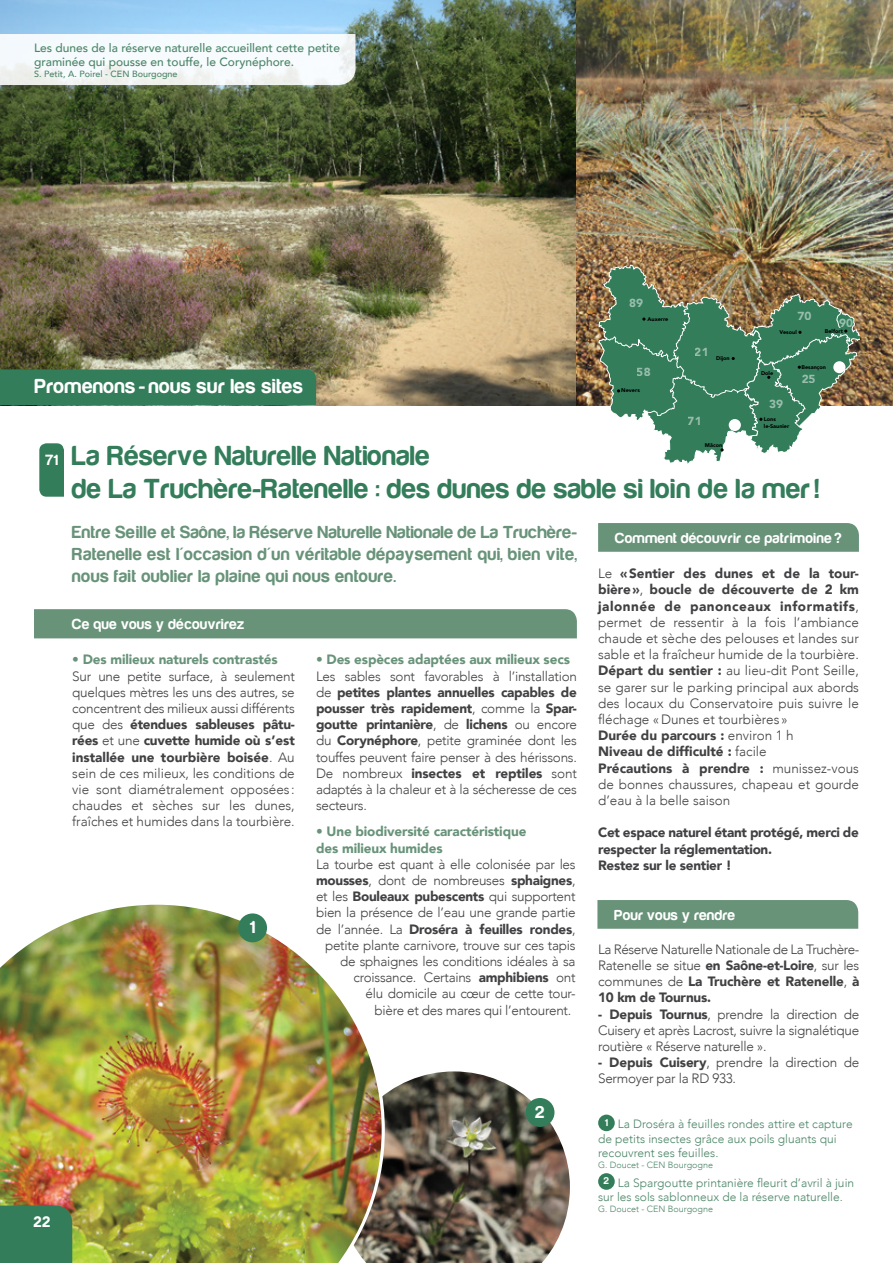
<style>
.page{position:relative;width:893px;height:1263px;background:#fff}
.page>*{position:absolute;margin:0;border:0;box-sizing:border-box;transform-origin:0 0}
.t1{font:28.5px/33px "Harabara";letter-spacing:.025em;color:#337d5a}
.t2{font:21px "Harabara";letter-spacing:.03em;color:#fff}
.t3{font:18px/21.6px "Harabara";letter-spacing:.04em;color:#689379;text-align:justify}
.t4{font:18px "Harabara";color:#fff}
.t5{font:15.3px "Harabara";color:#fff}
.t6{font:15px "Harabara";letter-spacing:.03em;color:#fff}
.t7{font:900 15px "Avenir";color:#fff}
.t8{font:300 13.5px/16.2px "Avenir";letter-spacing:-.02em;color:#414042;text-align:justify}
.t9{font:300 13.5px/16.2px "Avenir";color:#414042}
.t10{font:900 13.5px/16.2px "Avenir";letter-spacing:-.02em;color:#414042}
.t11{font:900 13.5px/16.2px "Avenir";letter-spacing:-.01em;color:#689379}
.t12{font:300 12px/14.4px "Avenir";color:#4b8567}
.t13{font:500 12px/14.4px "Avenir";color:#4b8567}
.t14{font:900 11.7px "Avenir";color:#fff}
.t15{font:300 9px "Avenir";color:#4b8567}
.t16{font:500 9px "Avenir";color:#4b8567}
.t17{font:900 5.4px/6.4px "Avenir";color:#000}
.s1{font-weight:900}
.s2{font-weight:300}
</style>
<div class="page">
<svg style="left:385px;top:1071px;width:185px;height:192px;background:#746b60"></svg>
<div style="left:598px;top:1114px;width:17px;height:17px;background:#337d5a;border-radius:50%"></div>
<div style="left:598px;top:1173px;width:17px;height:17px;background:#337d5a;border-radius:50%"></div>
<img style="left:0;top:904px;width:385px;height:359px">
<img style="left:0;top:0;width:577px;height:405px">
<div style="left:0;top:1205px;width:72px;height:58px;background:#337d5a"></div>
<div style="left:34px;top:609px;width:543px;height:29px;background:#689379"></div>
<div style="left:598px;top:523px;width:261px;height:29px;background:#689379"></div>
<div style="left:597px;top:900px;width:261px;height:29px;background:#689379"></div>
<svg style="left:39px;top:443px;width:25px;height:54px"></svg>
<div style="left:238px;top:913px;width:29px;height:29px;background:#337d5a;border-radius:50%"></div>
<div style="left:526px;top:1098px;width:28px;height:29px;background:#337d5a;border-radius:50%"></div>
<div style="left:0;top:369px;width:316px;height:36px;background:#337d5a"></div>
<img style="left:577px;top:0;width:316px;height:405px">
<svg style="left:0;top:34px;width:355px;height:51px"></svg>
<img style="left:599px;top:265px;width:260px;height:199px">
<p class="t13" style="left:34px;top:40px;width:308px">Les dunes de la réserve naturelle accueillent cette petite graminée qui pousse en touffe, le Corynéphore.</p>
<p class="t16" style="left:34px;top:66px;width:145px">S. Petit, A. Poirel - CEN Bourgogne</p>
<h2 class="t2" style="left:35px;top:375px;width:270px">Promenons - nous sur les sites</h2>
<p class="t14" style="left:629px;top:293px;width:16px">89</p>
<p class="t17" style="left:647px;top:315px;width:22px">Auxerre</p>
<p class="t14" style="left:637px;top:362px;width:16px">58</p>
<p class="t17" style="left:621px;top:387px;width:20px">Nevers</p>
<p class="t14" style="left:695px;top:341px;width:16px">21</p>
<p class="t17" style="left:716px;top:354px;width:15px">Dijon</p>
<p class="t14" style="left:688px;top:411px;width:16px">71</p>
<p class="t14" style="left:797px;top:306px;width:16px">70</p>
<p class="t17" style="left:780px;top:329px;width:19px">Vesoul</p>
<p class="t14" style="left:839px;top:313px;width:16px">90</p>
<p class="t17" style="left:825px;top:327px;width:19px">Belfort</p>
<p class="t17" style="left:761px;top:369px;width:14px">Dole</p>
<p class="t14" style="left:769px;top:394px;width:16px">39</p>
<p class="t17" style="left:764px;top:416px;width:27px">Lons le-Saunier</p>
<p class="t17" style="left:801px;top:364px;width:26px">Besançon</p>
<p class="t14" style="left:802px;top:369px;width:16px">25</p>
<p class="t5" style="left:45px;top:452px;width:14px">71</p>
<p class="t7" style="left:33px;top:1209px;width:19px">22</p>
<p class="t17" style="left:705px;top:441px;width:19px">Mâcon</p>
<h1 class="t1" style="left:72px;top:440px;width:748px">La Réserve Naturelle Nationale<br>de La Truchère-Ratenelle : des dunes de sable si loin de la mer !</h1>
<h3 class="t3" style="left:72px;top:522px;width:506px">Entre Seille et Saône, la Réserve Naturelle Nationale de La Truchère-Ratenelle est l'occasion d'un véritable dépaysement qui, bien vite, nous fait oublier la plaine qui nous entoure.</h3>
<p class="t6" style="left:72px;top:616px;width:173px">Ce que vous y découvrirez</p>
<p class="t11" style="left:72px;top:651px;width:207px">• Des milieux naturels contrastés</p>
<p class="t8" style="left:72px;top:668px;width:224px">Sur une petite surface, à seulement quelques mètres les uns des autres, se concentrent des milieux aussi différents que des <span class="s1">étendues sableuses pâtu&shy;rées</span> et une <span class="s1">cuvette humide où s’est installée une tourbière boisée</span>. Au sein de ces milieux, les conditions de vie sont diamétralement opposées : chaudes et sèches sur les dunes, fraîches et humides dans la tourbière.</p>
<h3 class="t4" style="left:250px;top:918px;width:6px">1</h3>
<p class="t11" style="left:316px;top:651px;width:255px">• Des espèces adaptées aux milieux secs</p>
<p class="t8" style="left:316px;top:668px;width:262px">Les sables sont favorables à l’installation de <span class="s1">petites plantes annuelles capables de pousser très rapidement</span>, comme la <span class="s1">Spar&shy;goutte printanière</span>, de <span class="s1">lichens</span> ou encore du <span class="s1">Corynéphore</span>, petite graminée dont les touffes peuvent faire penser à des hérissons.<br>De nombreux <span class="s1">insectes et reptiles</span> sont adaptés à la chaleur et à la sécheresse de ces secteurs.</p>
<p class="t11" style="left:316px;top:823px;width:212px">• Une biodiversité caractéristique des milieux humides</p>
<p class="t8" style="left:316px;top:856px;width:261px">La tourbe est quant à elle colonisée par les</p>
<p class="t8" style="left:316px;top:872px;width:261px"><span class="s1">mousses</span>, dont de nombreuses <span class="s1">sphaignes</span>,</p>
<p class="t8" style="left:316px;top:888px;width:261px">et les <span class="s1">Bouleaux pubescents</span> qui supportent</p>
<p class="t8" style="left:316px;top:905px;width:261px">bien la présence de l’eau une grande partie</p>
<p class="t10" style="left:316px;top:920px;width:261px"><span class="s2">de l’année. La</span> Droséra à feuilles rondes<span class="s2">,</span></p>
<p class="t8" style="left:325px;top:937px;width:252px">petite plante carnivore, trouve sur ces tapis</p>
<p class="t8" style="left:340px;top:953px;width:237px">de sphaignes les conditions idéales à sa</p>
<p class="t8" style="left:354px;top:969px;width:224px">croissance. Certains <span class="s1">amphibiens</span> ont</p>
<p class="t8" style="left:366px;top:986px;width:212px">élu domicile au cœur de cette tour-</p>
<p class="t8" style="left:375px;top:1002px;width:198px">bière et des mares qui l’entourent.</p>
<h3 class="t4" style="left:536px;top:1102px;width:10px">2</h3>
<p class="t6" style="left:615px;top:530px;width:228px">Comment découvrir ce patrimoine ?</p>
<p class="t9" style="left:598px;top:565px;width:262px">Le <span class="s1">«Sentier des dunes et de la tour&shy;bière»</span>, <span class="s1">boucle de découverte de 2 km jalonnée de panonceaux informatifs</span>, permet de ressentir à la fois l’ambiance chaude et sèche des pelouses et landes sur sable et la fraîcheur humide de la tourbière.<br><span class="s1">Départ du sentier :</span> au lieu-dit Pont Seille, se garer sur le parking principal aux abords des locaux du Conservatoire puis suivre le fléchage «Dunes et tourbières »<br><span class="s1">Durée du parcours :</span> environ 1 h<br><span class="s1">Niveau de difficulté :</span> facile<br><span class="s1">Précautions à prendre :</span> munissez-vous de bonnes chaussures, chapeau et gourde d’eau à la belle saison</p>
<p class="t10" style="left:598px;top:824px;width:262px">Cet espace naturel étant protégé, merci de respecter la réglementation.<br>Restez sur le sentier !</p>
<p class="t6" style="left:614px;top:907px;width:122px">Pour vous y rendre</p>
<p class="t8" style="left:598px;top:941px;width:263px">La Réserve Naturelle Nationale de La Truchère-Ratenelle se situe <span class="s1">en Saône-et-Loire</span>, sur les communes de <span class="s1">La Truchère et Ratenelle</span>, <span class="s1">à 10 km de Tournus.</span></p>
<p class="t8" style="left:598px;top:1006px;width:263px"><span class="s1">- Depuis Tournus</span>, prendre la direction de Cuisery et après Lacrost, suivre la signalétique routière « Réserve naturelle ».</p>
<p class="t8" style="left:598px;top:1054px;width:263px"><span class="s1">- Depuis Cuisery</span>, prendre la direction de<br>Sermoyer par la RD 933.</p>
<p class="t12" style="left:598px;top:1117px;width:256px;text-indent:7px"><sup>1</sup> La Droséra à feuilles rondes attire et capture de petits insectes grâce aux poils gluants qui recouvrent ses feuilles.</p>
<p class="t15" style="left:598px;top:1159px;width:116px">G. Doucet - CEN Bourgogne</p>
<p class="t12" style="left:598px;top:1175px;width:258px;text-indent:6px"><sup>2</sup> La Spargoutte printanière fleurit d’avril à juin sur les sols sablonneux de la réserve naturelle.</p>
<p class="t15" style="left:598px;top:1203px;width:116px">G. Doucet - CEN Bourgogne</p>
</div>
